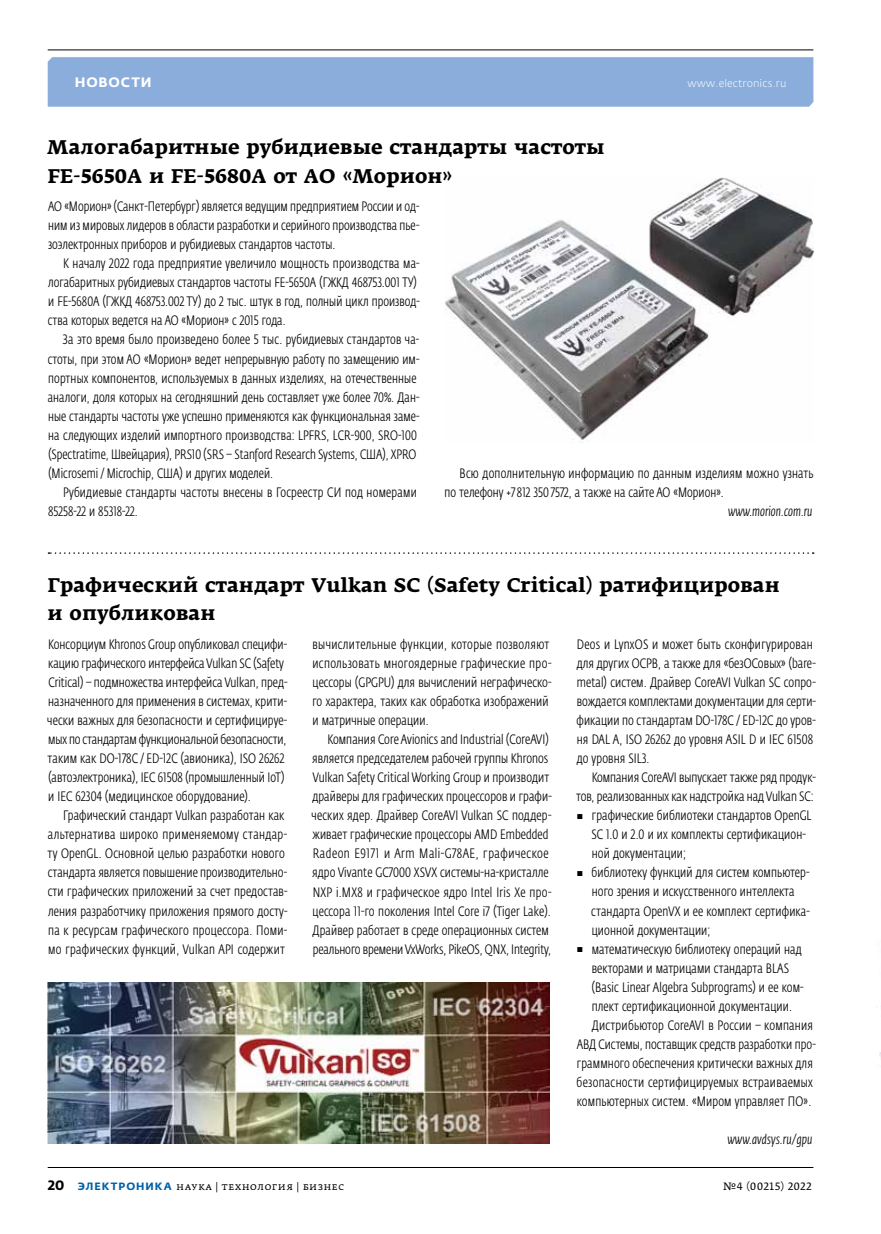
<style>
.page{position:relative;width:881px;height:1234px;background:#fff}
.page>*{position:absolute;margin:0;border:0;box-sizing:border-box;transform-origin:0 0}
.t1{font:700 19.5px/28.5px "Fedra Serif A Pro";letter-spacing:.005em;color:#000}
.t2{font:300 13.5px/19px "Fedra Sans Cond Pro";letter-spacing:.01em;color:#000}
.t3{font:italic 300 13.5px "Fedra Sans Cond Pro";letter-spacing:.005em;color:#000}
.t4{font:700 13.5px "Fedra Sans Alt Pro";letter-spacing:.065em;color:#fff}
.t5{font:10.5px "Fedra Serif A Pro";letter-spacing:.03em;color:#000}
.t6{font:300 10.5px "Fedra Sans Pro";letter-spacing:.015em;color:#fff}
.s1{font-family:"Fedra Sans Pro";font-weight:400;font-size:9px}
.s2{font-family:"Fedra Sans Pro";font-weight:700;font-size:13.5px}
.s3{font-family:"Fedra Sans Alt Pro";font-weight:700;color:#0061a7}
</style>
<div class="page">
<div style="left:48px;top:57px;width:765px;height:50px;background:#8baddc"></div>
<hr style="left:48px;top:49px;width:765px;height:1px;background:#000">
<hr style="left:48px;top:1166px;width:765px;height:1px;background:#000">
<svg style="left:48px;top:552px;width:765px;height:1px"></svg>
<img style="left:48px;top:982px;width:501px;height:161px">
<img style="left:445px;top:178px;width:368px;height:264px">
<p class="t4" style="left:75px;top:74px;width:78px">НОВОСТИ</p>
<p class="t6" style="left:687px;top:77px;width:100px">www.electronics.ru</p>
<h1 class="t1" style="left:47px;top:133px;width:558px">Малогабаритные рубидиевые стандарты частоты<br>FE‑5650A и FE‑5680А от АО «Морион»</h1>
<p class="t2" style="left:48px;top:197px;width:373px;text-align:justify">АО «Морион» (Санкт--Петербург) является ведущим предприятием России и од‑ ним из мировых лидеров в области разработки и серийного производства пье‑ зоэлектронных приборов и рубидиевых стандартов частоты.</p>
<p class="t2" style="left:48px;top:254px;width:373px;text-indent:15px">К началу 2022 года предприятие увеличило мощность производства ма‑ логабаритных рубидиевых стандартов частоты FE‑5650A (ГЖКД 468753.001 ТУ) и FE‑5680A (ГЖКД 468753.002 ТУ) до 2 тыс. штук в год, полный цикл производ‑ ства которых ведется на АО «Морион» с 2015 года.</p>
<p class="t2" style="left:48px;top:330px;width:373px;text-indent:15px">За это время было произведено более 5 тыс. рубидиевых стандартов ча‑ стоты, при этом АО «Морион» ведет непрерывную работу по замещению им‑ портных компонентов, используемых в данных изделиях, на отечественные аналоги, доля которых на сегодняшний день составляет уже более 70%. Дан‑ ные стандарты частоты уже успешно применяются как функциональная заме‑ на следующих изделий импортного производства: LPFRS, LCR‑900, SRO‑100 (Spectratime, Швейцария), PRS10 (SRS – Stanford Research Systems, США), XPRO (Microsemi/Microchip, США) и других моделей.</p>
<p class="t2" style="left:48px;top:482px;width:370px;text-indent:15px">Рубидиевые стандарты частоты внесены в Госреестр СИ под номерами<br>85258-22 и 85318-22.</p>
<p class="t2" style="left:444px;top:463px;width:370px;text-indent:15px">Всю дополнительную информацию по данным изделиям можно узнать по телефону +7812 350 7572, а также на сайте АО «Морион».</p>
<p class="t3" style="left:727px;top:503px;width:86px">www.morion.com.ru</p>
<h1 class="t1" style="left:48px;top:570px;width:733px">Графический стандарт Vulkan SC (Safety Critical) ратифицирован и опубликован</h1>
<p class="t2" style="left:47px;top:635px;width:241px">Конcорциум Khronos Group опубликовал специфи‑ кацию графического интерфейса Vulkan SC (Safety Critical) – подмножества интерфейса Vulkan, пред‑ назначенного для применения в системах, крити‑ чески важных для безопасности и сертифицируе‑ мых по стандартам функциональной безопасности, таким как DO‑178C / ED‑12C (авионика), ISO 26262 (автоэлектроника), IEC 61508 (промышленный IoT) и IEC 62304 (медицинское оборудование).</p>
<p class="t2" style="left:48px;top:806px;width:241px;text-indent:16px">Графический стандарт Vulkan разработан как альтернатива широко применяемому стандар‑ ту OpenGL. Основной целью разработки нового стандарта является повышение производительно‑ сти графических приложений за счет предостав‑ ления разработчику приложения прямого досту‑ па к ресурсам графического процессора. Поми‑ мо графических функций, Vulkan API содержит</p>
<p class="t2" style="left:576px;top:635px;width:241px">Deos и LynxOS и может быть сконфигурирован для других ОСРВ, а также для «безОСовых» (bare&shy;metal) систем. Драйвер CoreAVI Vulkan SC сопро‑ вождается комплектами документации для серти‑ фикации по стандартам DO‑178C / ED‑12C до уров‑ ня DAL A, ISO 26262 до уровня ASIL D и IEC 61508 до уровня SIL3.</p>
<p class="t2" style="left:576px;top:768px;width:241px;text-align:right">Компания CoreAVI выпускает также ряд продук‑ тов, реализованных как надстройка над Vulkan SC:</p>
<p class="t2" style="left:591px;top:806px;width:221px;text-indent:-15px"><span class="s1">▪</span> графические библиотеки стандартов OpenGL<br>SC 1.0 и 2.0 и их комплекты сертификацион‑ ной документации;</p>
<p class="t2" style="left:591px;top:863px;width:220px;text-indent:-15px"><span class="s1">▪</span> библиотеку функций для систем компьютер‑ ного зрения и искусственного интеллекта стандарта OpenVX и ее комплект сертифика‑ ционной документации;</p>
<p class="t2" style="left:576px;top:939px;width:226px"><span class="s1">▪</span> математическую библиотеку операций над</p>
<p class="t2" style="left:591px;top:958px;width:199px">векторами и матрицами стандарта BLAS</p>
<p class="t2" style="left:591px;top:977px;width:213px">(Basic Linear Algebra Subprograms) и ее ком‑</p>
<p class="t2" style="left:591px;top:996px;width:201px">плект сертификационной документации.</p>
<p class="t2" style="left:591px;top:1015px;width:222px">Дистрибьютор CoreAVI в России – компания</p>
<p class="t2" style="left:576px;top:1034px;width:240px">АВД Системы, поставщик средств разработки про‑</p>
<p class="t2" style="left:576px;top:1053px;width:237px">граммного обеспечения критически важных для</p>
<p class="t2" style="left:576px;top:1072px;width:237px">безопасности сертифицируемых встраиваемых</p>
<p class="t2" style="left:576px;top:1091px;width:236px">компьютерных систем. «Миром управляет ПО».</p>
<p class="t3" style="left:727px;top:1130px;width:86px">www.avdsys.ru/gpu</p>
<p class="t2" style="left:312px;top:635px;width:240px">вычислительные функции, которые позволяют использовать многоядерные графические про‑ цессоры (GPGPU) для вычислений неграфическо‑ го характера, таких как обработка изображений и матричные операции.</p>
<p class="t2" style="left:311px;top:730px;width:242px;text-indent:16px">Компания Core Avionics and Industrial (CoreAVI) является председателем рабочей группы Khronos Vulkan Safety Critical Working Group и производит драйверы для графических процессоров и графи‑ ческих ядер. Драйвер CoreAVI Vulkan SC поддер‑ живает графичеcкие процессоры AMD Embedded Radeon E9171 и Arm Mali--G78AE, графическое ядро Vivante GC7000 XSVX системы-на-кристалле NXP i.MX8 и графическое ядро Intel Iris Xe про‑ цессора 11‑го поколения Intel Core i7 (Tiger Lake).<br>Драйвер работает в среде операционных систем реального времени VxWorks, PikeOS, QNX, Integrity,</p>
<p class="t5" style="left:48px;top:1179px;width:298px"><span class="s2">20</span> <span class="s3">ЭЛЕКТРОНИКА</span> наука | технология | бизнес</p>
<p class="t5" style="left:723px;top:1179px;width:90px">№4 (00215) 2022</p>
</div>
